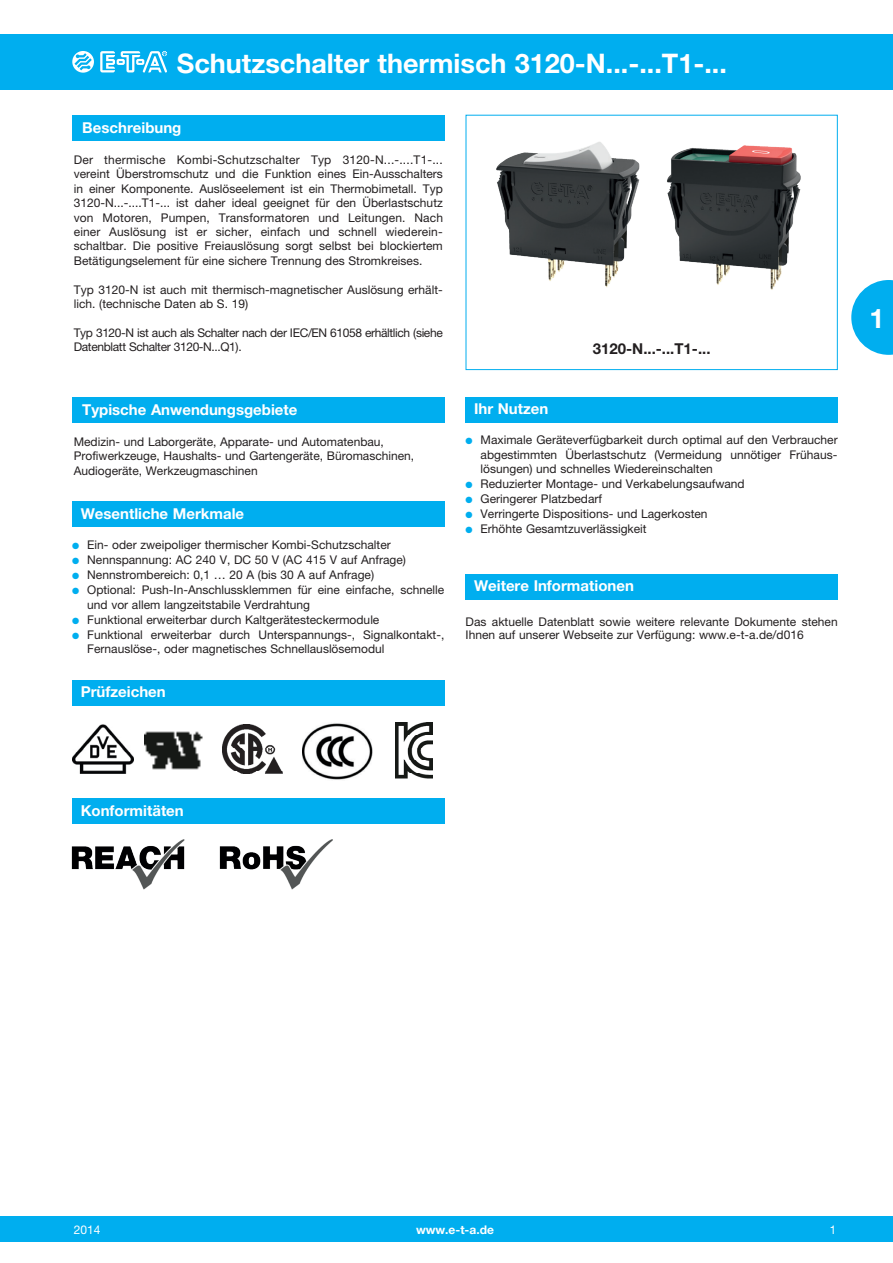
<style>
.page{position:relative;width:893px;height:1263px;background:#fff}
.page>*{position:absolute;margin:0;border:0;box-sizing:border-box;transform-origin:0 0}
.t1{font:700 27px "Helvetica Neue LT";color:#fff}
.t2{font:700 15px "Helvetica Neue LT";color:#fff}
.t3{font:700 15px "Helvetica Neue LT";color:#231f20}
.t4{font:12px/14.4px "Helvetica Neue LT";color:#231f20}
.t5{font:12px/14.4px "Helvetica Neue LT";letter-spacing:-.03em;color:#231f20}
.t6{font:700 12px "Helvetica Neue LT";color:#fff}
.t7{font:12px "Helvetica Neue LT";color:#fff}
.t8{font:12px "Helvetica Neue LT";color:#fff;scale:.95 1}
.s1{color:#00aeef}
</style>
<div class="page">
<div style="left:0;top:1216px;width:893px;height:26px;background:#00aeef"></div>
<div style="left:0;top:34px;width:893px;height:55px;background:#00aeef"></div>
<svg style="left:72px;top:51px;width:22px;height:22px"></svg>
<svg style="left:100px;top:51px;width:67px;height:21px"></svg>
<svg style="left:851px;top:280px;width:42px;height:75px"></svg>
<div style="left:466px;top:115px;width:372px;height:255px;border:1px solid #00aeef"></div>
<div style="left:72px;top:115px;width:372px;height:25px;background:#00aeef"></div>
<div style="left:72px;top:501px;width:372px;height:26px;background:#00aeef"></div>
<div style="left:466px;top:397px;width:372px;height:25px;background:#00aeef"></div>
<div style="left:466px;top:574px;width:372px;height:25px;background:#00aeef"></div>
<div style="left:72px;top:680px;width:372px;height:26px;background:#00aeef"></div>
<div style="left:72px;top:798px;width:372px;height:26px;background:#00aeef"></div>
<img style="left:73px;top:724px;width:60px;height:49px">
<img style="left:219px;top:839px;width:114px;height:51px">
<img style="left:71px;top:839px;width:114px;height:51px">
<div style="left:72px;top:397px;width:372px;height:25px;background:#00aeef"></div>
<img style="left:222px;top:725px;width:61px;height:48px">
<img style="left:396px;top:723px;width:36px;height:56px">
<img style="left:145px;top:731px;width:58px;height:39px">
<img style="left:496px;top:142px;width:144px;height:145px">
<img style="left:667px;top:145px;width:134px;height:145px">
<img style="left:303px;top:723px;width:70px;height:57px">
<h1 class="t1" style="left:177px;top:46px;width:552px">Schutzschalter thermisch 3120-N...-...T1-...</h1>
<p class="t2" style="left:82px;top:119px;width:101px">Beschreibung</p>
<p class="t4" style="left:74px;top:152px;width:371px;text-align:justify">Der thermische Kombi-Schutzschalter Typ 3120-N...-....T1-... vereint Überstromschutz und die Funktion eines Ein-Ausschalters in einer Komponente. Auslöseelement ist ein Thermobimetall. Typ 3120-N...-....T1-... ist daher ideal geeignet für den Überlastschutz von Motoren, Pumpen, Transformatoren und Leitungen. Nach einer Auslösung ist er sicher, einfach und schnell wiederein&shy;schaltbar. Die positive Freiauslösung sorgt selbst bei blockiertem Betätigungselement für eine sichere Trennung des Stromkreises.</p>
<p class="t4" style="left:74px;top:282px;width:371px">Typ 3120-N ist auch mit thermisch-magnetischer Auslösung erhält&shy;lich. (technische Daten ab S. 19)</p>
<p class="t5" style="left:74px;top:325px;width:371px">Typ 3120-N ist auch als Schalter nach der IEC/EN 61058 erhältlich (siehe<br>Datenblatt Schalter 3120-N...Q1).</p>
<p class="t2" style="left:82px;top:401px;width:217px">Typische Anwendungsgebiete</p>
<p class="t4" style="left:74px;top:434px;width:342px">Medizin- und Laborgeräte, Apparate- und Automatenbau,<br>Profiwerkzeuge, Haushalts- und Gartengeräte, Büromaschinen,<br>Audiogeräte, Werkzeugmaschinen</p>
<p class="t2" style="left:81px;top:504px;width:165px">Wesentliche Merkmale</p>
<p class="t4" style="left:72px;top:538px;width:320px"><span class="s1">●</span> Ein- oder zweipoliger thermischer Kombi-Schutzschalter</p>
<p class="t4" style="left:72px;top:553px;width:335px"><span class="s1">●</span> Nennspannung: AC 240 V, DC 50 V (AC 415 V auf Anfrage)</p>
<p class="t4" style="left:72px;top:568px;width:303px"><span class="s1">●</span> Nennstrombereich: 0,1 … 20 A (bis 30 A auf Anfrage)</p>
<p class="t4" style="left:87px;top:583px;width:359px;text-indent:-15px"><span class="s1">●</span> Optional: Push-In-Anschlussklemmen für eine einfache, schnelle und vor allem langzeitstabile Verdrahtung</p>
<p class="t4" style="left:72px;top:612px;width:309px"><span class="s1">●</span> Funktional erweiterbar durch Kaltgerätesteckermodule</p>
<p class="t4" style="left:87px;top:627px;width:359px;text-indent:-15px"><span class="s1">●</span> Funktional erweiterbar durch Unterspannungs-, Signalkontakt-,<br>Fernauslöse-, oder magnetisches Schnellauslösemodul</p>
<p class="t2" style="left:81px;top:682px;width:87px">Prüfzeichen</p>
<p class="t2" style="left:474px;top:399px;width:76px">Ihr Nutzen</p>
<p class="t3" style="left:593px;top:339px;width:119px">3120-N...-...T1-...</p>
<p class="t4" style="left:481px;top:433px;width:359px;text-indent:-15px"><span class="s1">●</span> Maximale Geräteverfügbarkeit durch optimal auf den Verbraucher abgestimmten Überlastschutz (Vermeidung unnötiger Frühaus&shy;lösungen) und schnelles Wiedereinschalten</p>
<p class="t4" style="left:466px;top:477px;width:281px"><span class="s1">●</span> Reduzierter Montage- und Verkabelungsaufwand</p>
<p class="t4" style="left:466px;top:492px;width:138px"><span class="s1">●</span> Geringerer Platzbedarf</p>
<p class="t4" style="left:466px;top:507px;width:244px"><span class="s1">●</span> Verringerte Dispositions- und Lagerkosten</p>
<p class="t4" style="left:466px;top:522px;width:183px"><span class="s1">●</span> Erhöhte Gesamtzuverlässigkeit</p>
<p class="t2" style="left:474px;top:576px;width:161px">Weitere Informationen</p>
<p class="t4" style="left:466px;top:614px;width:374px;line-height:13.5px">Das aktuelle Datenblatt sowie weitere relevante Dokumente stehen<br>Ihnen auf unserer Webseite zur Verfügung: www.e-t-a.de/d016</p>
<h1 class="t1" style="left:869px;top:302px;width:17px">1</h1>
<p class="t2" style="left:81px;top:801px;width:105px">Konformitäten</p>
<p class="t7" style="left:74px;top:1222px;width:28px">2014</p>
<p class="t6" style="left:416px;top:1222px;width:79px">www.e-t-a.de</p>
<p class="t8" style="left:830px;top:1222px;width:8px">1</p>
</div>
